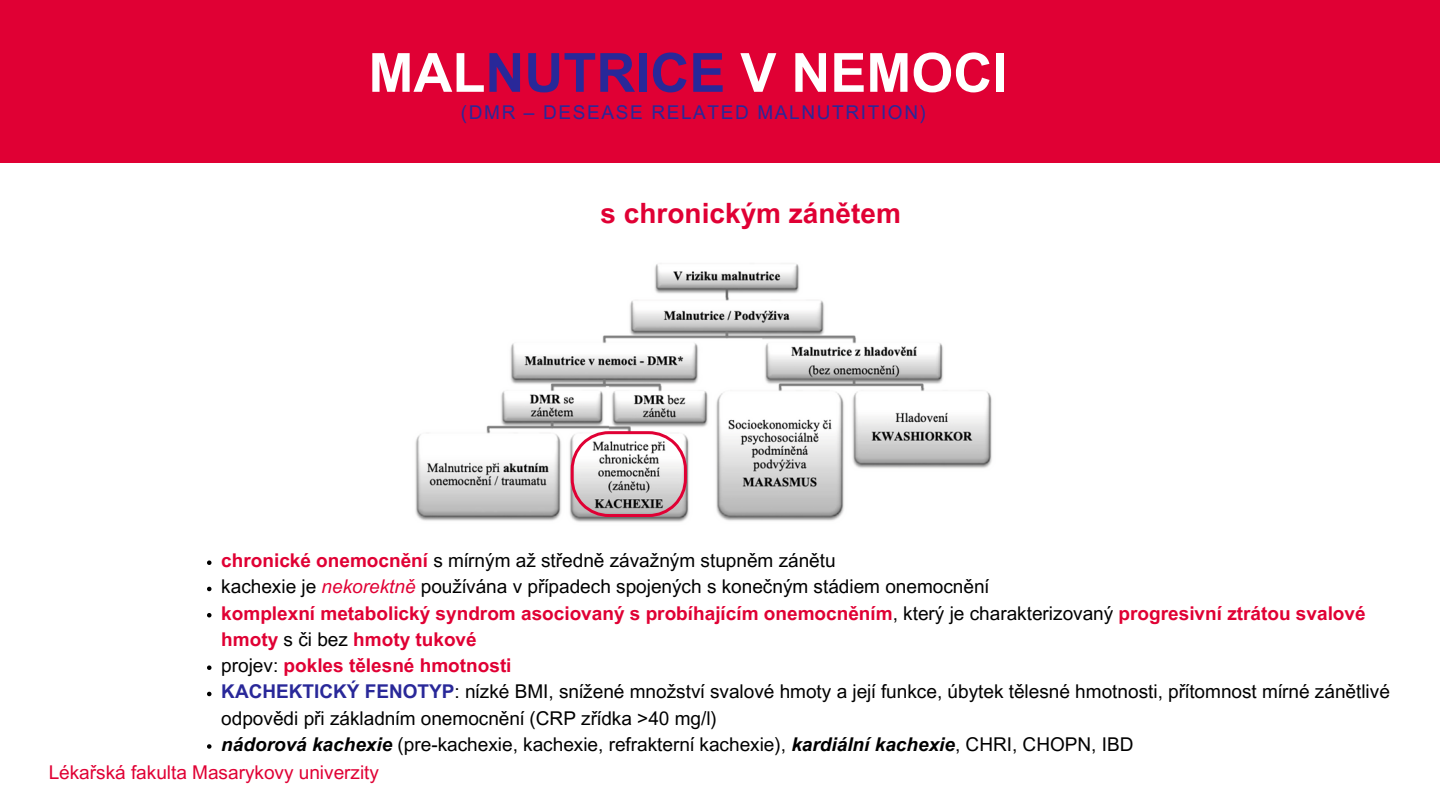
<style>
.page{position:relative;width:1440px;height:810px;background:#fff}
.page>*{position:absolute;margin:0;border:0;box-sizing:border-box;transform-origin:0 0}
.t1{font:700 54px "Arial MT Pro";color:#fff}
.t2{font:35px "Arial MT Pro";color:#fff}
.t3{font:700 28px "Arial MT Pro";color:#e00034}
.t4{font:19px/26.2px "Arial MT Pro";color:#000}
.t5{font:700 19px/26.2px "Arial MT Pro";color:#e00034}
.t6{font:19px "Arial MT Pro";color:#e00034}
.t7{font:19px "Arial MT Pro";letter-spacing:.085em;color:#292899}
.s1{color:#292899}
.s2{font-weight:700;color:#e00034}
.s3{font-style:italic;color:#e00034}
.s4{font-weight:400;color:#000}
.s5{font-weight:700;color:#292899}
.s6{font-weight:700;font-style:italic}
</style>
<div class="page">
<img style="left:415px;top:263px;width:577px;height:259px">
<svg style="left:571px;top:431px;width:116px;height:86px"></svg>
<div style="left:0;top:0;width:1440px;height:163px;background:#e00034"></div>
<svg style="left:207px;top:560px;width:5px;height:5px"></svg>
<svg style="left:207px;top:587px;width:5px;height:4px"></svg>
<svg style="left:207px;top:613px;width:5px;height:4px"></svg>
<svg style="left:207px;top:665px;width:5px;height:5px"></svg>
<svg style="left:207px;top:692px;width:5px;height:4px"></svg>
<svg style="left:207px;top:744px;width:5px;height:5px"></svg>
<p class="t1" style="left:368px;top:53px;width:640px">MAL<span class="s1">NUTRICE</span> V NEMOCI</p>
<p class="t2" style="left:810px;top:71px;width:363px">se zánětem/bez zánětu</p>
<p class="t7" style="left:461px;top:106px;width:467px">(DMR – DESEASE RELATED MALNUTRITION)</p>
<p class="t3" style="left:601px;top:203px;width:302px">s chronickým zánětem</p>
<p class="t4" style="left:221px;top:550px;width:616px"><span class="s2">chronické onemocnění</span> s mírným až středně závažným stupněm zánětu</p>
<p class="t4" style="left:221px;top:576px;width:769px">kachexie je <span class="s3">nekorektně</span> používána v případech spojených s konečným stádiem onemocnění</p>
<p class="t5" style="left:221px;top:602px;width:1146px">komplexní metabolický syndrom asociovaný s probíhajícím onemocněním<span class="s4">, který je charakterizovaný</span> progresivní ztrátou svalové hmoty <span class="s4">s či bez</span> hmoty tukové</p>
<p class="t5" style="left:221px;top:655px;width:292px"><span class="s4">projev:</span> pokles tělesné hmotnosti</p>
<p class="t4" style="left:221px;top:681px;width:1170px"><span class="s5">KACHEKTICKÝ FENOTYP</span>: nízké BMI, snížené množství svalové hmoty a její funkce, úbytek tělesné hmotnosti, přítomnost mírné zánětlivé odpovědi při základním onemocnění (CRP zřídka &gt;40 mg/l)</p>
<p class="t4" style="left:221px;top:734px;width:914px"><span class="s6">nádorová kachexie</span> (pre-kachexie, kachexie, refrakterní kachexie), <span class="s6">kardiální kachexie</span>, CHRI, CHOPN, IBD</p>
<p class="t6" style="left:49px;top:765px;width:332px">Lékařská fakulta Masarykovy univerzity</p>
</div>
